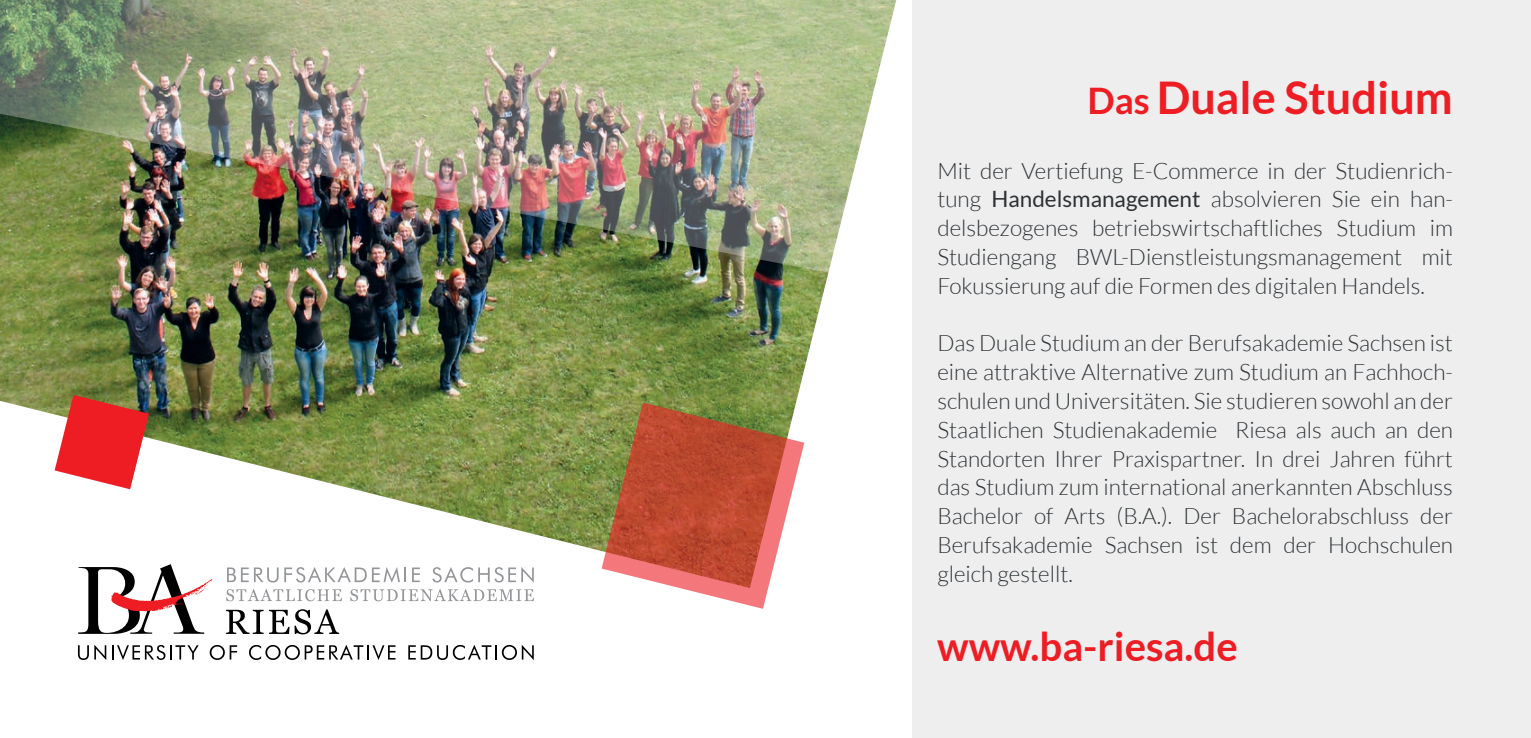
<style>
.page{position:relative;width:1531px;height:738px;background:#fff}
.page>*{position:absolute;margin:0;border:0;box-sizing:border-box;transform-origin:0 0}
.t1{font:700 45px "Lato";color:#ee1d23}
.t2{font:700 40px "Lato";color:#ee1d23}
.t3{font:300 22.5px/28.8px "Lato";color:#2d3234;text-align:justify}
.s1{font-size:36.5px}
.s2{font-weight:400}
</style>
<div class="page">
<div style="left:912px;top:0;width:619px;height:737px;background:#eeeeef"></div>
<img style="left:0;top:273px;width:829px;height:310px">
<svg style="left:602px;top:402px;width:202px;height:206px"></svg>
<svg style="left:55px;top:394px;width:94px;height:95px"></svg>
<img style="left:0;top:0;width:897px;height:273px">
<svg style="left:78px;top:645px;width:28px;height:14px"></svg>
<svg style="left:112px;top:645px;width:87px;height:14px"></svg>
<svg style="left:210px;top:645px;width:27px;height:14px"></svg>
<svg style="left:249px;top:644px;width:146px;height:15px"></svg>
<svg style="left:408px;top:644px;width:126px;height:15px"></svg>
<svg style="left:227px;top:566px;width:179px;height:16px"></svg>
<svg style="left:412px;top:567px;width:8px;height:14px"></svg>
<svg style="left:432px;top:566px;width:102px;height:16px"></svg>
<svg style="left:78px;top:563px;width:134px;height:70px"></svg>
<svg style="left:226px;top:589px;width:116px;height:12px"></svg>
<svg style="left:350px;top:589px;width:184px;height:12px"></svg>
<svg style="left:226px;top:609px;width:113px;height:25px"></svg>
<h1 class="t1" style="left:1087px;top:72px;width:367px"><span class="s1">Das</span> Duale Studium</h1>
<p class="t3" style="left:937px;top:156px;width:517px">Mit der Vertiefung E-Commerce in der Studienrich&shy;tung <span class="s2">Handelsmanagement</span> absolvieren Sie ein han&shy;delsbezogenes betriebswirtschaftliches Studium im Studiengang BWL-Dienstleistungsmanagement mit Fokussierung auf die Formen des digitalen Handels.</p>
<p class="t3" style="left:937px;top:329px;width:517px">Das Duale Studium an der Berufsakademie Sachsen ist eine attraktive Alternative zum Studium an Fachhoch&shy;schulen und Universitäten. Sie studieren sowohl an der Staatlichen Studienakademie Riesa als auch an den Standorten Ihrer Praxispartner. In drei Jahren führt das Studium zum international anerkannten Abschluss Bachelor of Arts (B.A.). Der Bachelorabschluss der Berufsakademie Sachsen ist dem der Hochschulen gleich gestellt.</p>
<h2 class="t2" style="left:937px;top:622px;width:302px">www.ba-riesa.de</h2>
</div>
